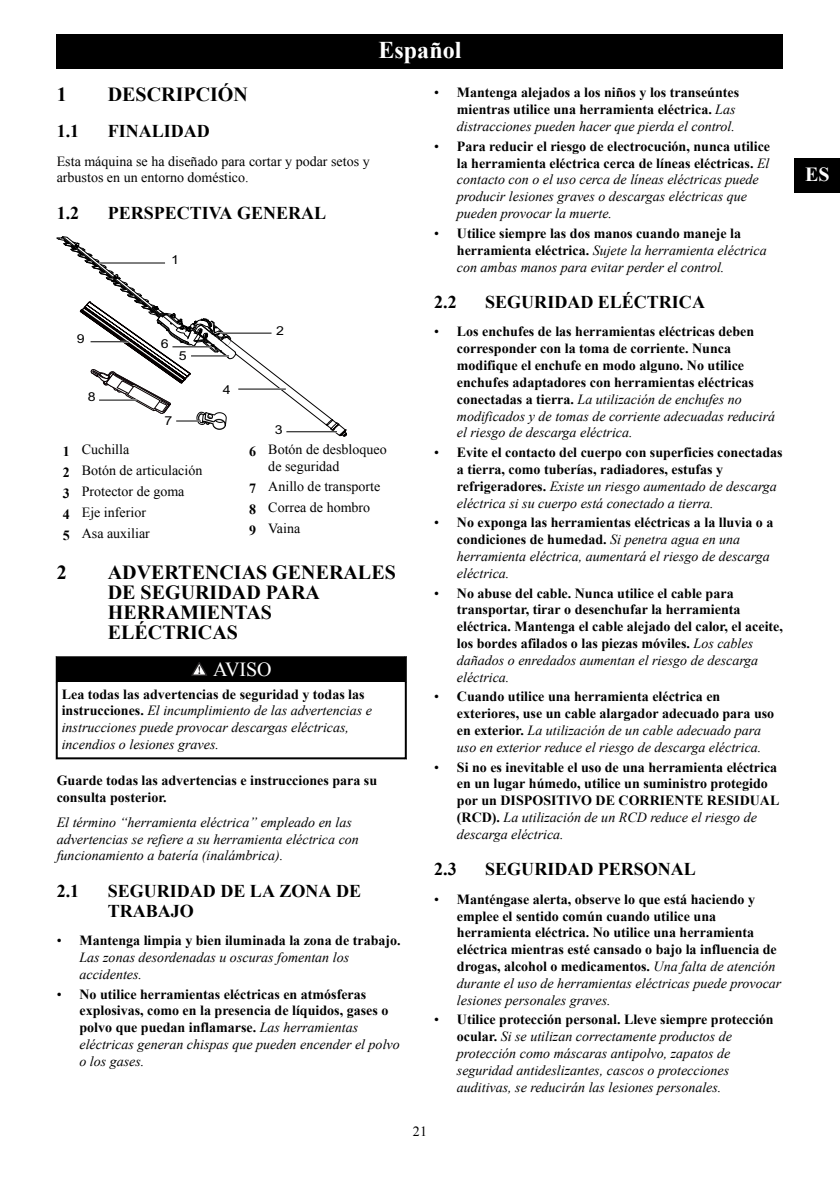
<style>
.page{position:relative;width:840px;height:1191px;background:#fff}
.page>*{position:absolute;margin:0;border:0;box-sizing:border-box;transform-origin:0 0}
.t1{font:700 24px "Times New Roman";color:#fff}
.t2{font:700 20px/20px "Times New Roman";color:#000}
.t3{font:20px "Times New Roman";color:#fff}
.t4{font:700 20px "Times New Roman";color:#fff}
.t5{font:700 18px/19.8px "Times New Roman";color:#000}
.t6{font:700 14px/16.8px "Times New Roman";color:#000}
.t7{font:italic 14px/16.8px "Times New Roman";color:#000}
.t8{font:14px/20.8px "Times New Roman";color:#000}
.s1{font-weight:700}
.s2{font-weight:700;font-style:normal}
.s3{font-style:normal}
.s4{font-weight:400}
.s5{font-weight:400;font-style:italic}
</style>
<div class="page">
<div style="left:58px;top:658px;width:346px;height:24px;background:#000"></div>
<svg style="left:191px;top:662px;width:16px;height:14px"></svg>
<hr style="left:56px;top:656px;width:349px;height:2px;background:#000">
<hr style="left:56px;top:656px;width:2px;height:26px;background:#000">
<hr style="left:404px;top:656px;width:2px;height:26px;background:#000">
<hr style="left:56px;top:757px;width:349px;height:2px;background:#000">
<hr style="left:56px;top:682px;width:2px;height:77px;background:#000">
<hr style="left:404px;top:682px;width:2px;height:77px;background:#000">
<div style="left:57px;top:34px;width:725px;height:34px;background:#000"></div>
<div style="left:794px;top:159px;width:45px;height:34px;background:#000"></div>
<svg style="left:57px;top:236px;width:290px;height:201px"></svg>
<h1 class="t1" style="left:378px;top:36px;width:84px">Español</h1>
<h2 class="t2" style="left:57px;top:84px;width:11px">1</h2>
<h2 class="t2" style="left:108px;top:84px;width:141px">DESCRIPCIÓN</h2>
<p class="t5" style="left:57px;top:121px;width:24px">1.1</p>
<p class="t5" style="left:108px;top:121px;width:103px">FINALIDAD</p>
<p class="t8" style="left:57px;top:152px;width:314px;line-height:16.8px">Esta máquina se ha diseñado para cortar y podar setos y arbustos en un entorno doméstico.</p>
<p class="t5" style="left:57px;top:203px;width:24px">1.2</p>
<p class="t5" style="left:108px;top:203px;width:220px">PERSPECTIVA GENERAL</p>
<p class="t8" style="left:63px;top:439px;width:141px"><span class="s1">1</span> Cuchilla<br><span class="s1">2</span> Botón de articulación<br><span class="s1">3</span> Protector de goma<br><span class="s1">4</span> Eje inferior<br><span class="s1">5</span> Asa auxiliar</p>
<p class="t8" style="left:268px;top:441px;width:120px;line-height:16.8px;text-indent:-19px"><span class="s1">6</span> Botón de desbloqueo de seguridad</p>
<p class="t8" style="left:249px;top:476px;width:132px"><span class="s1">7</span> Anillo de transporte<br><span class="s1">8</span> Correa de hombro<br><span class="s1">9</span> Vaina</p>
<h2 class="t2" style="left:57px;top:562px;width:11px">2</h2>
<h2 class="t2" style="left:108px;top:562px;width:289px">ADVERTENCIAS GENERALES<br>DE SEGURIDAD PARA<br>HERRAMIENTAS<br>ELÉCTRICAS</h2>
<h2 class="t3" style="left:213px;top:658px;width:60px">AVISO</h2>
<p class="t7" style="left:62px;top:685px;width:311px"><span class="s2">Lea todas las advertencias de seguridad y todas las instrucciones.</span> El incumplimiento de las advertencias e instrucciones puede provocar descargas eléctricas, incendios o lesiones graves.</p>
<p class="t6" style="left:57px;top:771px;width:322px">Guarde todas las advertencias e instrucciones para su consulta posterior.</p>
<p class="t7" style="left:57px;top:813px;width:303px">El término “herramienta eléctrica” empleado en las advertencias se refiere a su herramienta eléctrica con funcionamiento a batería (inalámbrica).</p>
<p class="t5" style="left:57px;top:881px;width:24px">2.1</p>
<p class="t5" style="left:108px;top:881px;width:255px">SEGURIDAD DE LA ZONA DE<br>TRABAJO</p>
<p class="t7" style="left:79px;top:932px;width:322px;text-indent:-23px"><span class="s3">•</span> <span class="s2">Mantenga limpia y bien iluminada la zona de trabajo.<br></span>Las zonas desordenadas u oscuras fomentan los accidentes.</p>
<p class="t6" style="left:79px;top:985px;width:321px;text-indent:-23px"><span class="s4">•</span> No utilice herramientas eléctricas en atmósferas explosivas, como en la presencia de líquidos, gases o polvo que puedan inflamarse. <span class="s5">Las herramientas eléctricas generan chispas que pueden encender el polvo o los gases.</span></p>
<p class="t6" style="left:456px;top:84px;width:283px;text-indent:-23px"><span class="s4">•</span> Mantenga alejados a los niños y los transeúntes mientras utilice una herramienta eléctrica. <span class="s5">Las distracciones pueden hacer que pierda el control.</span></p>
<p class="t7" style="left:456px;top:138px;width:314px;text-indent:-23px"><span class="s3">•</span> <span class="s2">Para reducir el riesgo de electrocución, nunca utilice la herramienta eléctrica cerca de líneas eléctricas.</span> El contacto con o el uso cerca de líneas eléctricas puede producir lesiones graves o descargas eléctricas que pueden provocar la muerte.</p>
<p class="t7" style="left:456px;top:225px;width:311px;text-indent:-23px"><span class="s3">•</span> <span class="s2">Utilice siempre las dos manos cuando maneje la herramienta eléctrica.</span> Sujete la herramienta eléctrica con ambas manos para evitar perder el control.</p>
<p class="t5" style="left:434px;top:292px;width:24px">2.2</p>
<p class="t5" style="left:485px;top:292px;width:221px">SEGURIDAD ELÉCTRICA</p>
<p class="t6" style="left:456px;top:323px;width:319px;text-indent:-23px"><span class="s4">•</span> Los enchufes de las herramientas eléctricas deben corresponder con la toma de corriente. Nunca modifique el enchufe en modo alguno. No utilice enchufes adaptadores con herramientas eléctricas conectadas a tierra. <span class="s5">La utilización de enchufes no modificados y de tomas de corriente adecuadas reducirá el riesgo de descarga eléctrica.</span></p>
<p class="t6" style="left:456px;top:444px;width:327px;text-indent:-23px"><span class="s4">•</span> Evite el contacto del cuerpo con superficies conectadas a tierra, como tuberías, radiadores, estufas y refrigeradores. <span class="s5">Existe un riesgo aumentado de descarga eléctrica si su cuerpo está conectado a tierra.</span></p>
<p class="t7" style="left:456px;top:514px;width:318px;text-indent:-23px"><span class="s3">•</span> <span class="s2">No exponga las herramientas eléctricas a la lluvia o a condiciones de humedad.</span> Si penetra agua en una herramienta eléctrica, aumentará el riesgo de descarga eléctrica.</p>
<p class="t6" style="left:456px;top:584px;width:327px;text-indent:-23px"><span class="s4">•</span> No abuse del cable. Nunca utilice el cable para transportar, tirar o desenchufar la herramienta eléctrica. Mantenga el cable alejado del calor, el aceite, los bordes afilados o las piezas móviles. <span class="s5">Los cables dañados o enredados aumentan el riesgo de descarga eléctrica.</span></p>
<p class="t6" style="left:456px;top:688px;width:319px;text-indent:-23px"><span class="s4">•</span> Cuando utilice una herramienta eléctrica en exteriores, use un cable alargador adecuado para uso en exterior. <span class="s5">La utilización de un cable adecuado para uso en exterior reduce el riesgo de descarga eléctrica.</span></p>
<p class="t6" style="left:456px;top:758px;width:324px;text-indent:-23px"><span class="s4">•</span> Si no es inevitable el uso de una herramienta eléctrica en un lugar húmedo, utilice un suministro protegido por un DISPOSITIVO DE CORRIENTE RESIDUAL (RCD). <span class="s5">La utilización de un RCD reduce el riesgo de descarga eléctrica.</span></p>
<p class="t5" style="left:434px;top:859px;width:24px">2.3</p>
<p class="t5" style="left:485px;top:859px;width:212px">SEGURIDAD PERSONAL</p>
<p class="t6" style="left:456px;top:890px;width:326px;text-indent:-23px"><span class="s4">•</span> Manténgase alerta, observe lo que está haciendo y emplee el sentido común cuando utilice una herramienta eléctrica. No utilice una herramienta eléctrica mientras esté cansado o bajo la influencia de drogas, alcohol o medicamentos. <span class="s5">Una falta de atención durante el uso de herramientas eléctricas puede provocar lesiones personales graves.</span></p>
<p class="t7" style="left:456px;top:1011px;width:318px;text-indent:-23px"><span class="s3">•</span> <span class="s2">Utilice protección personal. Lleve siempre protección ocular.</span> Si se utilizan correctamente productos de protección como máscaras antipolvo, zapatos de seguridad antideslizantes, cascos o protecciones auditivas, se reducirán las lesiones personales.</p>
<p class="t8" style="left:413px;top:1120px;width:15px">21</p>
<h2 class="t4" style="left:804px;top:164px;width:26px">ES</h2>
</div>
